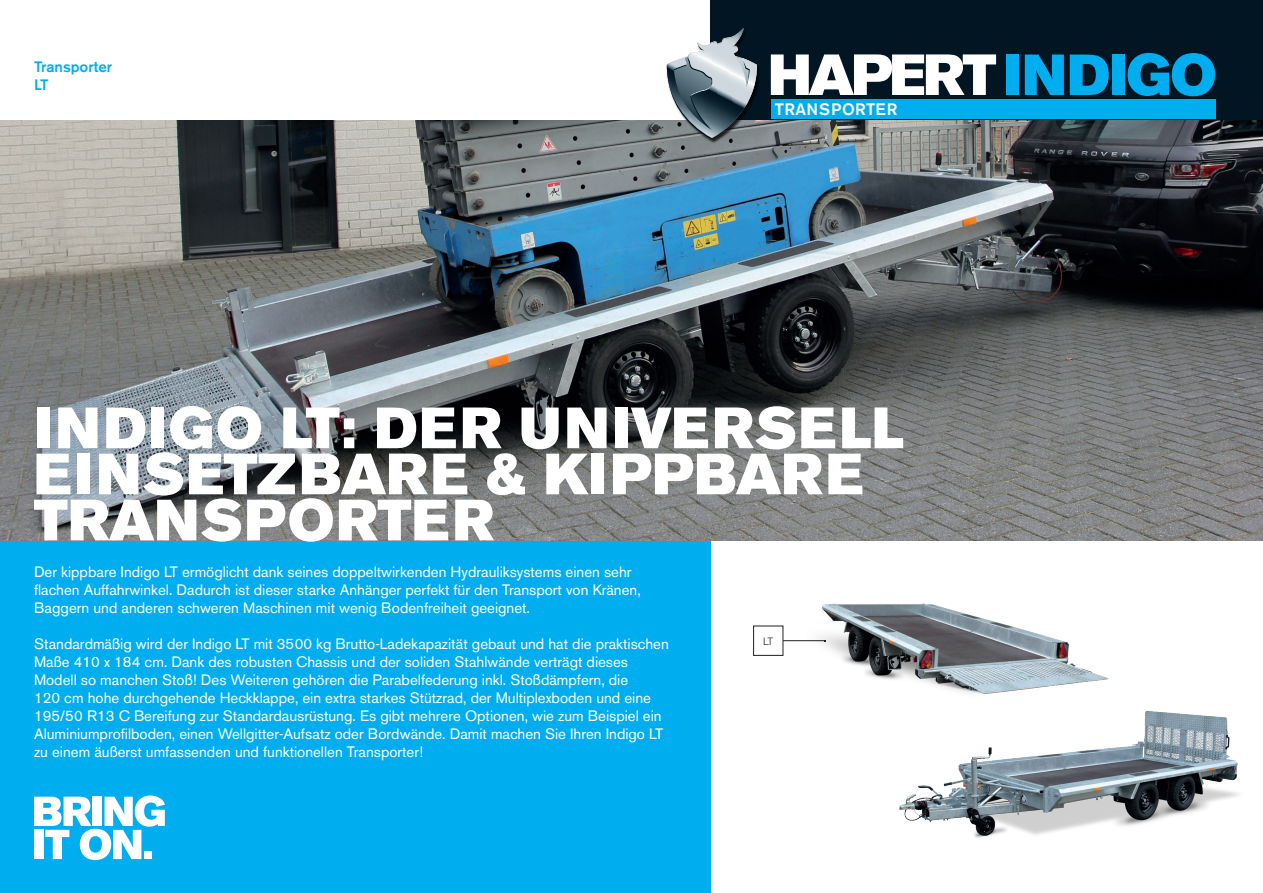
<style>
.page{position:relative;width:1263px;height:893px;background:#fff}
.page>*{position:absolute;margin:0;border:0;box-sizing:border-box;transform-origin:0 0}
.t1{font:57.6px/46px "Akzidenz Grotesk BE Super";letter-spacing:.03em;color:#fff}
.t2{font:500 16.5px "Akzidenz Grotesk BE";letter-spacing:.02em;color:#fff}
.t3{font:15px/18px "Akzidenz Grotesk BE";color:#fff}
.t4{font:500 15px/18px "Akzidenz Grotesk BE";color:#00aeef}
.t5{font:10.5px "Akzidenz Grotesk BE Light Os F";color:#231f20}
</style>
<div class="page">
<img style="left:899px;top:711px;width:340px;height:127px">
<img style="left:807px;top:540px;width:310px;height:172px">
<div style="left:711px;top:0;width:552px;height:120px;background:#011622"></div>
<div style="left:0;top:540px;width:711px;height:353px;background:#00aeef"></div>
<img style="left:0;top:120px;width:1263px;height:420px">
<svg style="left:34px;top:795px;width:131px;height:65px"></svg>
<div style="left:144px;top:851px;width:8px;height:8px;background:#fff"></div>
<hr style="left:783px;top:640px;width:42px;height:1px;background:#231f20">
<div style="left:753px;top:626px;width:30px;height:30px;border:1px solid #231f20"></div>
<div style="left:1006px;top:55px;width:13px;height:40px;background:#00aeef"></div>
<svg style="left:1025px;top:55px;width:39px;height:40px"></svg>
<svg style="left:1070px;top:55px;width:39px;height:40px"></svg>
<div style="left:1112px;top:55px;width:12px;height:40px;background:#00aeef"></div>
<svg style="left:1127px;top:53px;width:88px;height:43px"></svg>
<svg style="left:771px;top:54px;width:225px;height:41px"></svg>
<div style="left:771px;top:100px;width:444px;height:19px;background:#00aeef"></div>
<img style="left:665px;top:64px;width:97px;height:80px">
<svg style="left:667px;top:20px;width:91px;height:119px"></svg>
<p class="t4" style="left:34px;top:58px;width:80px">Transporter<br>LT</p>
<p class="t2" style="left:775px;top:99px;width:124px">TRANSPORTER</p>
<h1 class="t1" style="left:34px;top:406px;width:871px">INDIGO LT: DER UNIVERSELL<br>EINSETZBARE &amp; KIPPBARE<br>TRANSPORTER</h1>
<p class="t3" style="left:34px;top:563px;width:608px">Der kippbare Indigo LT ermöglicht dank seines doppeltwirkenden Hydrauliksystems einen sehr flachen Auffahrwinkel. Dadurch ist dieser starke Anhänger perfekt für den Transport von Kränen,<br>Baggern und anderen schweren Maschinen mit wenig Bodenfreiheit geeignet.</p>
<p class="t3" style="left:34px;top:635px;width:636px">Standardmäßig wird der Indigo LT mit 3500 kg Brutto-Ladekapazität gebaut und hat die praktischen Maße 410 x 184 cm. Dank des robusten Chassis und der soliden Stahlwände verträgt dieses Modell so manchen Stoß! Des Weiteren gehören die Parabelfederung inkl. Stoßdämpfern, die<br>120 cm hohe durchgehende Heckklappe, ein extra starkes Stützrad, der Multiplexboden und eine 195/50 R13 C Bereifung zur Standardausrüstung. Es gibt mehrere Optionen, wie zum Beispiel ein Aluminiumprofilboden, einen Wellgitter-Aufsatz oder Bordwände. Damit machen Sie Ihren Indigo LT zu einem äußerst umfassenden und funktionellen Transporter!</p>
<p class="t5" style="left:763px;top:635px;width:12px">LT</p>
</div>
